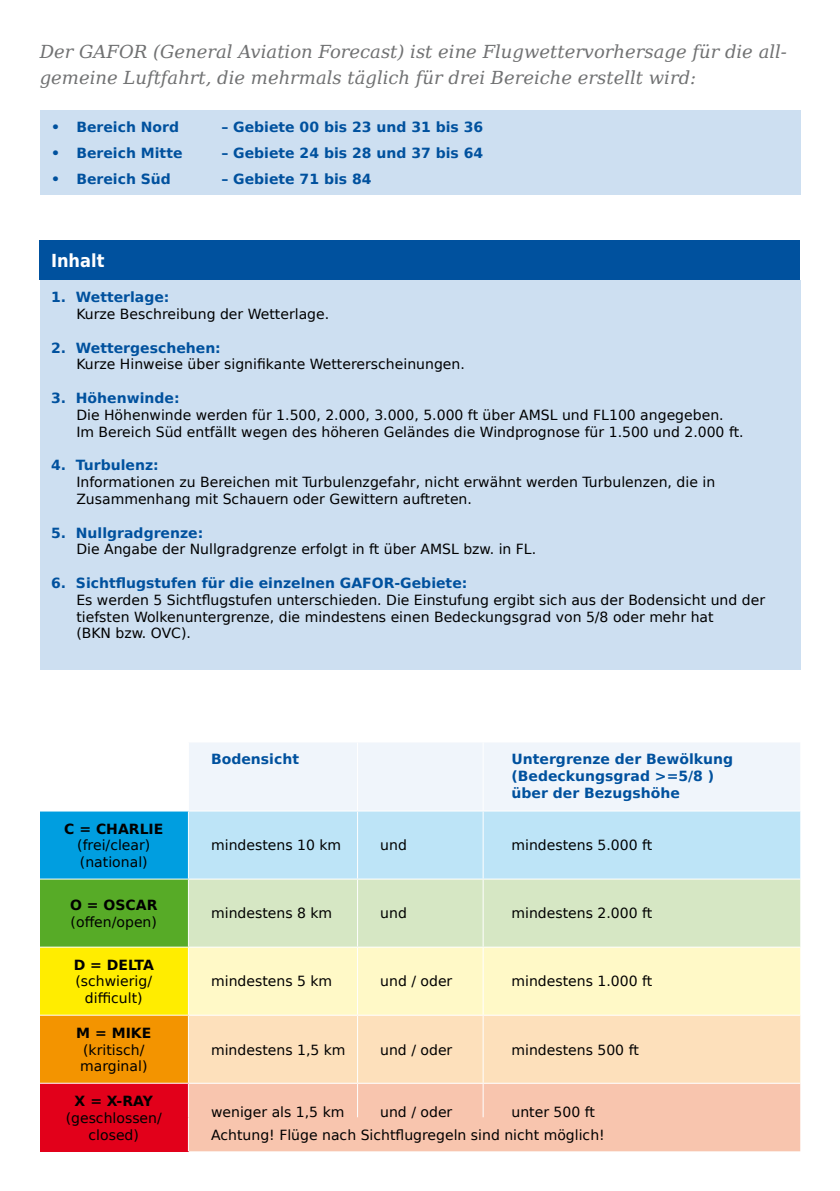
<style>
.page{position:relative;width:840px;height:1191px;background:#fff}
.page>*{position:absolute;margin:0;border:0;box-sizing:border-box;transform-origin:0 0}
.t1{font:italic 18px/26px "DejaVu Serif";color:#707172}
.t2{font:700 18px "DejaVu Sans Condensed";color:#fff}
.t3{font:14px/16.8px "DejaVu Sans";color:#000}
.t4{font:700 14px/16.8px "DejaVu Sans";color:#00519e}
.t5{font:700 14px "DejaVu Sans";color:#000}
</style>
<div class="page">
<div style="left:189px;top:743px;width:610px;height:67px;background:#f0f5fb"></div>
<div style="left:40px;top:811px;width:148px;height:68px;background:#009ee0"></div>
<div style="left:189px;top:811px;width:610px;height:67px;background:#bde4f7"></div>
<div style="left:40px;top:879px;width:148px;height:68px;background:#57ab27"></div>
<div style="left:189px;top:879px;width:610px;height:67px;background:#d6e7c4"></div>
<div style="left:40px;top:947px;width:148px;height:68px;background:#ffed00"></div>
<div style="left:189px;top:947px;width:610px;height:67px;background:#fff9c7"></div>
<div style="left:40px;top:1015px;width:148px;height:68px;background:#f39400"></div>
<div style="left:189px;top:1015px;width:610px;height:67px;background:#fde0bb"></div>
<div style="left:40px;top:1083px;width:148px;height:68px;background:#e2001a"></div>
<div style="left:189px;top:1083px;width:610px;height:68px;background:#f8c5ae"></div>
<hr style="left:357px;top:742px;width:1px;height:68px;background:#fff">
<hr style="left:482px;top:742px;width:1px;height:68px;background:#fff">
<hr style="left:357px;top:811px;width:1px;height:67px;background:#fff">
<hr style="left:482px;top:811px;width:1px;height:67px;background:#fff">
<hr style="left:40px;top:878px;width:148px;height:1px;background:#fff">
<hr style="left:357px;top:879px;width:1px;height:67px;background:#fff">
<hr style="left:482px;top:879px;width:1px;height:67px;background:#fff">
<hr style="left:40px;top:946px;width:148px;height:1px;background:#fff">
<hr style="left:357px;top:947px;width:1px;height:67px;background:#fff">
<hr style="left:482px;top:947px;width:1px;height:67px;background:#fff">
<hr style="left:40px;top:1014px;width:148px;height:1px;background:#fff">
<hr style="left:357px;top:1015px;width:1px;height:67px;background:#fff">
<hr style="left:482px;top:1015px;width:1px;height:67px;background:#fff">
<hr style="left:40px;top:1082px;width:148px;height:1px;background:#fff">
<hr style="left:357px;top:1083px;width:1px;height:34px;background:#fff">
<hr style="left:482px;top:1083px;width:1px;height:34px;background:#fff">
<div style="left:40px;top:110px;width:759px;height:85px;background:#cddff1"></div>
<div style="left:40px;top:280px;width:759px;height:389px;background:#cddff1"></div>
<div style="left:40px;top:240px;width:759px;height:40px;background:#00519e"></div>
<p class="t1" style="left:40px;top:38px;width:748px">Der GAFOR (General Aviation Forecast) ist eine Flugwettervorhersage für die all&shy;gemeine Luftfahrt, die mehrmals täglich für drei Bereiche erstellt wird:</p>
<p class="t4" style="left:51px;top:119px;width:129px">• Bereich Nord</p>
<p class="t4" style="left:221px;top:119px;width:263px">– Gebiete 00 bis 23 und 31 bis 36</p>
<p class="t4" style="left:51px;top:145px;width:133px">• Bereich Mitte</p>
<p class="t4" style="left:221px;top:145px;width:263px">– Gebiete 24 bis 28 und 37 bis 64</p>
<p class="t4" style="left:51px;top:171px;width:121px">• Bereich Süd</p>
<p class="t4" style="left:221px;top:171px;width:152px">– Gebiete 71 bis 84</p>
<p class="t2" style="left:51px;top:246px;width:55px">Inhalt</p>
<p class="t4" style="left:51px;top:288px;width:120px">1. Wetterlage:</p>
<p class="t3" style="left:76px;top:305px;width:254px">Kurze Beschreibung der Wetterlage.</p>
<p class="t4" style="left:51px;top:339px;width:171px">2. Wettergeschehen:</p>
<p class="t3" style="left:76px;top:356px;width:390px">Kurze Hinweise über signifikante Wettererscheinungen.</p>
<p class="t4" style="left:51px;top:389px;width:130px">3. Höhenwinde:</p>
<p class="t3" style="left:76px;top:406px;width:668px">Die Höhenwinde werden für 1.500, 2.000, 3.000, 5.000 ft über AMSL und FL100 angegeben.<br>Im Bereich Süd entfällt wegen des höheren Geländes die Windprognose für 1.500 und 2.000 ft.</p>
<p class="t4" style="left:51px;top:456px;width:109px">4. Turbulenz:</p>
<p class="t3" style="left:76px;top:473px;width:640px">Informationen zu Bereichen mit Turbulenzgefahr, nicht erwähnt werden Turbulenzen, die in<br>Zusammenhang mit Schauern oder Gewittern auftreten.</p>
<p class="t4" style="left:51px;top:524px;width:154px">5. Nullgradgrenze:</p>
<p class="t3" style="left:76px;top:540px;width:461px">Die Angabe der Nullgradgrenze erfolgt in ft über AMSL bzw. in FL.</p>
<p class="t4" style="left:51px;top:574px;width:417px">6. Sichtflugstufen für die einzelnen GAFOR-Gebiete:</p>
<p class="t3" style="left:76px;top:591px;width:689px">Es werden 5 Sichtflugstufen unterschieden. Die Einstufung ergibt sich aus der Bodensicht und der tiefsten Wolkenuntergrenze, die mindestens einen Bedeckungsgrad von 5/8 oder mehr hat<br>(BKN bzw. OVC).</p>
<p class="t4" style="left:211px;top:750px;width:89px">Bodensicht</p>
<p class="t4" style="left:511px;top:750px;width:223px">Untergrenze der Bewölkung (Bedeckungsgrad &gt;=5/8 ) über der Bezugshöhe</p>
<p class="t5" style="left:64px;top:817px;width:101px">C = CHARLIE</p>
<p class="t3" style="left:77px;top:836px;width:75px">(frei/clear) (national)</p>
<p class="t3" style="left:211px;top:836px;width:131px">mindestens 10 km</p>
<p class="t3" style="left:380px;top:836px;width:28px">und</p>
<p class="t3" style="left:511px;top:836px;width:142px">mindestens 5.000 ft</p>
<p class="t5" style="left:70px;top:893px;width:89px">O = OSCAR</p>
<p class="t3" style="left:71px;top:913px;width:88px">(offen/open)</p>
<p class="t3" style="left:211px;top:904px;width:123px">mindestens 8 km</p>
<p class="t3" style="left:380px;top:904px;width:28px">und</p>
<p class="t3" style="left:511px;top:904px;width:142px">mindestens 2.000 ft</p>
<p class="t5" style="left:74px;top:953px;width:82px">D = DELTA</p>
<p class="t3" style="left:75px;top:972px;width:78px;text-align:center">(schwierig/ difficult)</p>
<p class="t3" style="left:211px;top:972px;width:123px">mindestens 5 km</p>
<p class="t3" style="left:380px;top:972px;width:74px">und / oder</p>
<p class="t3" style="left:511px;top:972px;width:142px">mindestens 1.000 ft</p>
<p class="t5" style="left:76px;top:1021px;width:76px">M = MIKE</p>
<p class="t3" style="left:80px;top:1040px;width:69px">(kritisch/ marginal)</p>
<p class="t3" style="left:211px;top:1040px;width:136px">mindestens 1,5 km</p>
<p class="t3" style="left:380px;top:1040px;width:74px">und / oder</p>
<p class="t3" style="left:511px;top:1040px;width:129px">mindestens 500 ft</p>
<p class="t5" style="left:75px;top:1089px;width:80px">X = X-RAY</p>
<p class="t3" style="left:66px;top:1109px;width:98px;text-align:center">(geschlossen/ closed)</p>
<p class="t3" style="left:211px;top:1103px;width:135px">weniger als 1,5 km</p>
<p class="t3" style="left:380px;top:1103px;width:74px">und / oder</p>
<p class="t3" style="left:211px;top:1100px;width:395px;line-height:22.4px;text-indent:300px">unter 500 ft<br>Achtung! Flüge nach Sichtflugregeln sind nicht möglich!</p>
</div>
